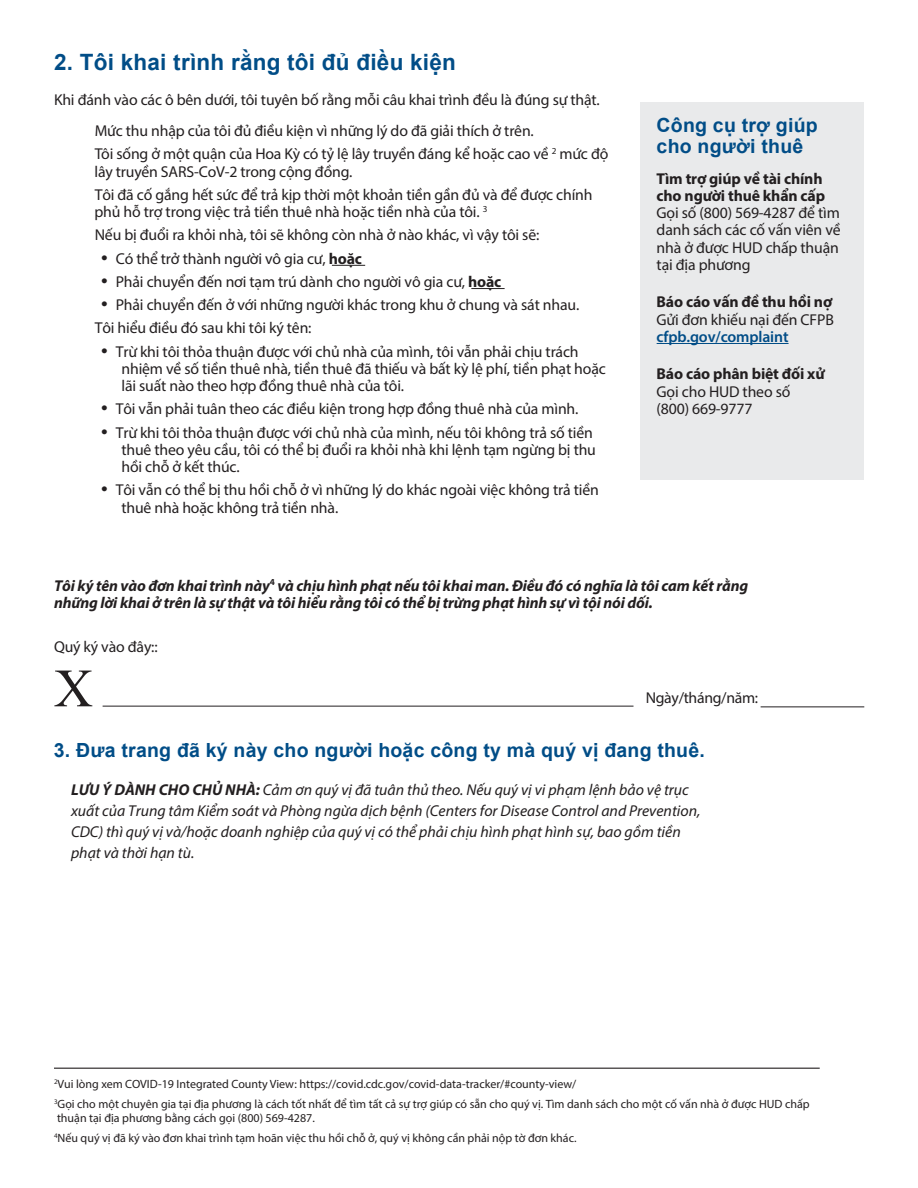
<style>
.page{position:relative;width:918px;height:1188px;background:#fff}
.page>*{position:absolute;margin:0;border:0;box-sizing:border-box;transform-origin:0 0}
.H2_big{font:700 22.5px "Arial";letter-spacing:.01em;color:#014d87}
.t1{font:700 19.5px/21px "Arial";letter-spacing:.01em;color:#014d87}
.t2{font:15.75px/17.2px "Myriad Pro";letter-spacing:-.01em;color:#231f20}
.t3{font:italic 15.75px/21px "Myriad Pro";color:#231f20}
.t4{font:italic 700 15.75px/17.2px "Myriad Pro";letter-spacing:-.01em;color:#231f20}
.Footnote_text{font:12px/13.5px "Myriad Pro";color:#231f20}
.s1{font-size:23.7px}
.s2{font-weight:700}
.s3{font-weight:600;color:#014d87}
</style>
<div class="page">
<hr style="left:332px;top:265px;width:33px;height:1px;background:#231f20">
<hr style="left:471px;top:288px;width:34px;height:1px;background:#231f20">
<hr style="left:103px;top:706px;width:531px;height:1px;background:#231f20">
<hr style="left:761px;top:706px;width:103px;height:1px;background:#231f20">
<hr style="left:54px;top:1068px;width:766px;height:1px;background:#231f20">
<div style="left:640px;top:102px;width:224px;height:378px;background:#e9eaeb"></div>
<hr style="left:657px;top:343px;width:132px;height:1px;background:#014d87">
<svg style="left:54px;top:671px;width:38px;height:35px"></svg>
<h2 class="H2_big" style="left:54px;top:47px;width:404px">2. Tôi khai trình rằng tôi đủ điều kiện</h2>
<p class="t2" style="left:54px;top:91px;width:547px">Khi đánh vào các ô bên dưới, tôi tuyên bố rằng mỗi câu khai trình đều là đúng sự thật.</p>
<p class="t2" style="left:95px;top:122px;width:441px">Mức thu nhập của tôi đủ điều kiện vì những lý do đã giải thích ở trên.</p>
<p class="t2" style="left:94px;top:145px;width:515px">Tôi sống ở một quận của Hoa Kỳ có tỷ lệ lây truyền đáng kể hoặc cao về <sup>2</sup> mức độ lây truyền SARS-CoV-2 trong cộng đồng.</p>
<p class="t2" style="left:94px;top:186px;width:500px">Tôi đã cố gắng hết sức để trả kịp thời một khoản tiền gần đủ và để được chính phủ hỗ trợ trong việc trả tiền thuê nhà hoặc tiền nhà của tôi. <sup>3</sup></p>
<p class="t2" style="left:95px;top:226px;width:446px">Nếu bị đuổi ra khỏi nhà, tôi sẽ không còn nhà ở nào khác, vì vậy tôi sẽ:</p>
<p class="t2" style="left:101px;top:250px;width:262px"><span class="s1">•</span> Có thể trở thành người vô gia cư, <span class="s2">hoặc</span></p>
<p class="t2" style="left:101px;top:273px;width:402px"><span class="s1">•</span> Phải chuyển đến nơi tạm trú dành cho người vô gia cư, <span class="s2">hoặc</span></p>
<p class="t2" style="left:101px;top:296px;width:480px"><span class="s1">•</span> Phải chuyển đến ở với những người khác trong khu ở chung và sát nhau.</p>
<p class="t2" style="left:95px;top:319px;width:218px">Tôi hiểu điều đó sau khi tôi ký tên:</p>
<p class="t2" style="left:122px;top:343px;width:486px;text-indent:-20px"><span class="s1">•</span> Trừ khi tôi thỏa thuận được với chủ nhà của mình, tôi vẫn phải chịu trách nhiệm về số tiền thuê nhà, tiền thuê đã thiếu và bất kỳ lệ phí, tiền phạt hoặc lãi suất nào theo hợp đồng thuê nhà của tôi.</p>
<p class="t2" style="left:101px;top:400px;width:479px"><span class="s1">•</span> Tôi vẫn phải tuân theo các điều kiện trong hợp đồng thuê nhà của mình.</p>
<p class="t2" style="left:122px;top:424px;width:476px;text-indent:-20px"><span class="s1">•</span> Trừ khi tôi thỏa thuận được với chủ nhà của mình, nếu tôi không trả số tiền thuê theo yêu cầu, tôi có thể bị đuổi ra khỏi nhà khi lệnh tạm ngừng bị thu hồi chỗ ở kết thúc.</p>
<p class="t2" style="left:122px;top:481px;width:479px;text-indent:-20px"><span class="s1">•</span> Tôi vẫn có thể bị thu hồi chỗ ở vì những lý do khác ngoài việc không trả tiền thuê nhà hoặc không trả tiền nhà.</p>
<h2 class="t1" style="left:657px;top:115px;width:163px">Công cụ trợ giúp cho người thuê</h2>
<p class="t2" style="left:657px;top:170px;width:186px"><span class="s2">Tìm trợ giúp về tài chính cho người thuê khẩn cấp<br></span>Gọi số (800) 569-4287 để tìm danh sách các cố vấn viên về nhà ở được HUD chấp thuận tại địa phương</p>
<p class="t2" style="left:657px;top:293px;width:179px;text-align:justify"><span class="s2">Báo cáo vấn đề thu hồi nợ </span>Gửi đơn khiếu nại đến CFPB <span class="s3">cfpb.gov/complaint</span></p>
<p class="t2" style="left:657px;top:365px;width:169px"><span class="s2">Báo cáo phân biệt đối xử<br></span>Gọi cho HUD theo số (800) 669-9777</p>
<p class="t4" style="left:54px;top:576px;width:696px">Tôi ký tên vào đơn khai trình này<sup>4</sup> và chịu hình phạt nếu tôi khai man. Điều đó có nghĩa là tôi cam kết rằng những lời khai ở trên là sự thật và tôi hiểu rằng tôi có thể bị trừng phạt hình sự vì tội nói dối.</p>
<p class="t2" style="left:54px;top:638px;width:105px">Quý ký vào đây::</p>
<p class="t2" style="left:646px;top:689px;width:114px">Ngày/tháng/năm:</p>
<h2 class="t1" style="left:54px;top:740px;width:652px">3. Đưa trang đã ký này cho người hoặc công ty mà quý vị đang thuê.</h2>
<p class="t3" style="left:71px;top:779px;width:631px"><span class="s2">LƯU Ý DÀNH CHO CHỦ NHÀ:</span> Cảm ơn quý vị đã tuân thủ theo. Nếu quý vị vi phạm lệnh bảo vệ trục xuất của Trung tâm Kiểm soát và Phòng ngừa dịch bệnh (Centers for Disease Control and Prevention, CDC) thì quý vị và/hoặc doanh nghiệp của quý vị có thể phải chịu hình phạt hình sự, bao gồm tiền phạt và thời hạn tù.</p>
<p class="Footnote_text" style="left:54px;top:1077px;width:524px"><sup>2</sup>Vui lòng xem COVID-19 Integrated County View: https://covid.cdc.gov/covid-data-tracker/#county-view/</p>
<p class="Footnote_text" style="left:54px;top:1097px;width:757px"><sup>3</sup>Gọi cho một chuyên gia tại địa phương là cách tốt nhất để tìm tất cả sự trợ giúp có sẵn cho quý vị. Tìm danh sách cho một cố vấn nhà ở được HUD chấp thuận tại địa phương bằng cách gọi (800) 569-4287.</p>
<p class="Footnote_text" style="left:54px;top:1131px;width:524px"><sup>4</sup>Nếu quý vị đã ký vào đơn khai trình tạm hoãn việc thu hồi chỗ ở, quý vị không cần phải nộp tờ đơn khác.</p>
</div>
